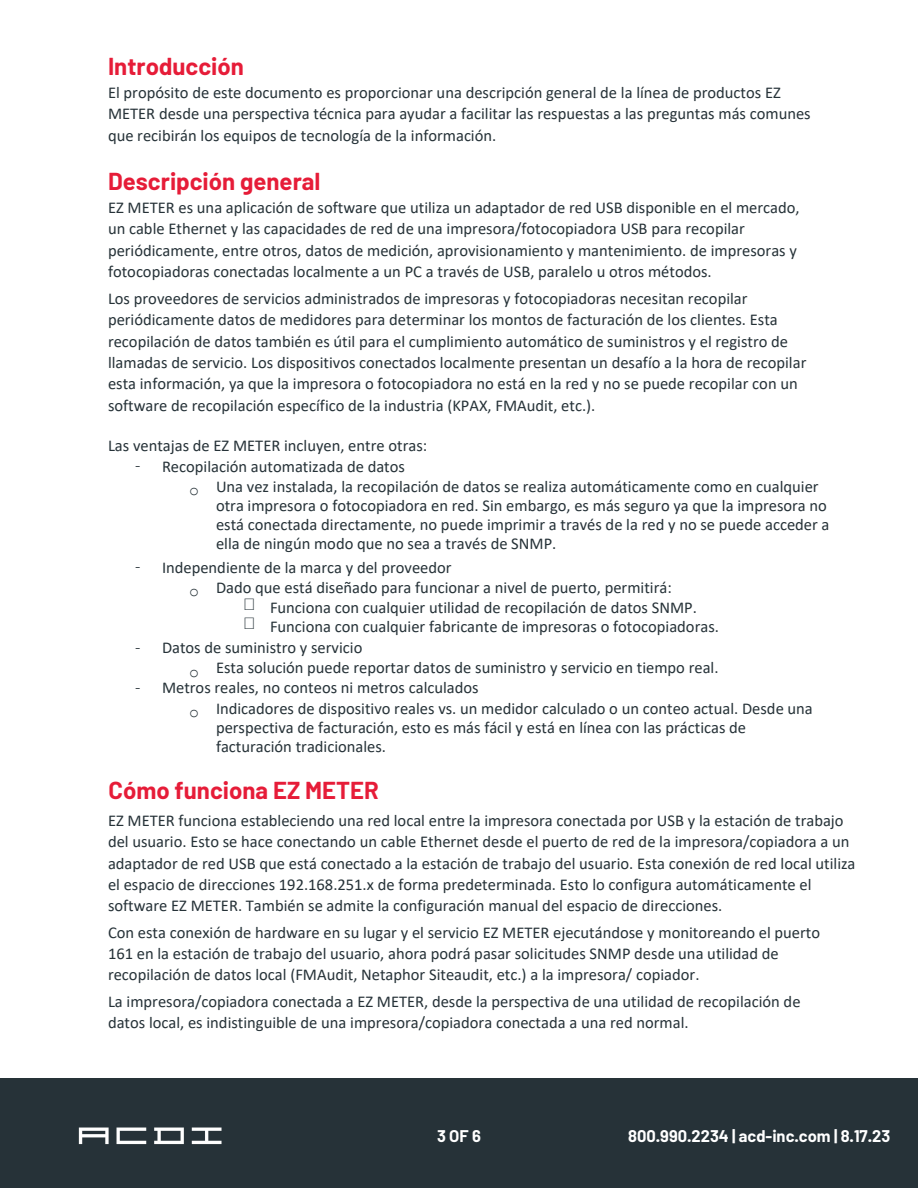
<style>
.page{position:relative;width:918px;height:1188px;background:#fff}
.page>*{position:absolute;margin:0;border:0;box-sizing:border-box;transform-origin:0 0}
.t1{font:700 24px "Barlow";color:#e61c38}
.t2{font:16.5px/21.3px "Calibri";color:#263238}
.t3{font:700 16.5px "Barlow";color:#fff}
.t4{font:300 16.5px "Noto Sans Thai";color:#263238}
.t5{font:16.5px "Courier New";color:#263238}
</style>
<div class="page">
<div style="left:0;top:1078px;width:918px;height:110px;background:#263238"></div>
<img style="left:78px;top:1127px;width:144px;height:18px">
<p class="t1" style="left:108px;top:51px;width:137px">Introducción</p>
<p class="t2" style="left:108px;top:83px;width:704px">El propósito de este documento es proporcionar una descripción general de la línea de productos EZ<br>METER desde una perspectiva técnica para ayudar a facilitar las respuestas a las preguntas más comunes que recibirán los equipos de tecnología de la información.</p>
<p class="t1" style="left:108px;top:166px;width:214px">Descripción general</p>
<h1 class="t2" style="left:108px;top:198px;width:693px">EZ METER es una aplicación de software que utiliza un adaptador de red USB disponible en el mercado, un cable Ethernet y las capacidades de red de una impresora/fotocopiadora USB para recopilar periódicamente, entre otros, datos de medición, aprovisionamiento y mantenimiento. de impresoras y fotocopiadoras conectadas localmente a un PC a través de USB, paralelo u otros métodos.</h1>
<p class="t2" style="left:108px;top:289px;width:700px">Los proveedores de servicios administrados de impresoras y fotocopiadoras necesitan recopilar periódicamente datos de medidores para determinar los montos de facturación de los clientes. Esta recopilación de datos también es útil para el cumplimiento automático de suministros y el registro de llamadas de servicio. Los dispositivos conectados localmente presentan un desafío a la hora de recopilar esta información, ya que la impresora o fotocopiadora no está en la red y no se puede recopilar con un software de recopilación específico de la industria (KPAX, FMAudit, etc.).</p>
<p class="t2" style="left:108px;top:437px;width:321px">Las ventajas de EZ METER incluyen, entre otras:</p>
<h1 class="t4" style="left:135px;top:454px;width:7px">-</h1>
<p class="t2" style="left:162px;top:457px;width:244px">Recopilación automatizada de datos</p>
<p class="t5" style="left:189px;top:482px;width:11px">o</p>
<p class="t2" style="left:216px;top:478px;width:615px;line-height:19.2px">Una vez instalada, la recopilación de datos se realiza automáticamente como en cualquier otra impresora o fotocopiadora en red. Sin embargo, es más seguro ya que la impresora no está conectada directamente, no puede imprimir a través de la red y no se puede acceder a ella de ningún modo que no sea a través de SNMP.</p>
<p class="t4" style="left:135px;top:555px;width:7px">-</p>
<p class="t2" style="left:162px;top:558px;width:291px">Independiente de la marca y del proveedor</p>
<p class="t5" style="left:189px;top:583px;width:11px">o</p>
<p class="t2" style="left:216px;top:578px;width:457px">Dado que está diseñado para funcionar a nivel de puerto, permitirá:</p>
<p class="t2" style="left:270px;top:598px;width:428px">Funciona con cualquier utilidad de recopilación de datos SNMP.</p>
<p class="t2" style="left:270px;top:617px;width:450px">Funciona con cualquier fabricante de impresoras o fotocopiadoras.</p>
<p class="t4" style="left:135px;top:635px;width:7px">-</p>
<p class="t2" style="left:162px;top:638px;width:202px">Datos de suministro y servicio</p>
<p class="t5" style="left:189px;top:663px;width:11px">o</p>
<p class="t2" style="left:216px;top:658px;width:504px">Esta solución puede reportar datos de suministro y servicio en tiempo real.</p>
<p class="t4" style="left:135px;top:676px;width:7px">-</p>
<p class="t2" style="left:162px;top:679px;width:318px">Metros reales, no conteos ni metros calculados</p>
<p class="t5" style="left:189px;top:704px;width:11px">o</p>
<p class="t2" style="left:216px;top:700px;width:598px;line-height:19.2px">Indicadores de dispositivo reales vs. un medidor calculado o un conteo actual. Desde una perspectiva de facturación, esto es más fácil y está en línea con las prácticas de facturación tradicionales.</p>
<h1 class="t1" style="left:109px;top:775px;width:272px">Cómo funciona EZ METER</h1>
<p class="t2" style="left:108px;top:811px;width:749px">EZ METER funciona estableciendo una red local entre la impresora conectada por USB y la estación de trabajo del usuario. Esto se hace conectando un cable Ethernet desde el puerto de red de la impresora/copiadora a un adaptador de red USB que está conectado a la estación de trabajo del usuario. Esta conexión de red local utiliza el espacio de direcciones 192.168.251.x de forma predeterminada. Esto lo configura automáticamente el software EZ METER. También se admite la configuración manual del espacio de direcciones.</p>
<p class="t2" style="left:108px;top:923px;width:714px">Con esta conexión de hardware en su lugar y el servicio EZ METER ejecutándose y monitoreando el puerto<br>161 en la estación de trabajo del usuario, ahora podrá pasar solicitudes SNMP desde una utilidad de recopilación de datos local (FMAudit, Netaphor Siteaudit, etc.) a la impresora/ copiador.</p>
<h2 class="t2" style="left:108px;top:992px;width:694px">La impresora/copiadora conectada a EZ METER, desde la perspectiva de una utilidad de recopilación de datos local, es indistinguible de una impresora/copiadora conectada a una red normal.</h2>
<p class="t3" style="left:437px;top:1126px;width:45px">3OF6</p>
<p class="t3" style="left:628px;top:1126px;width:264px">800.990.2234 | acd-inc.com | 8.17.23</p>
</div>
